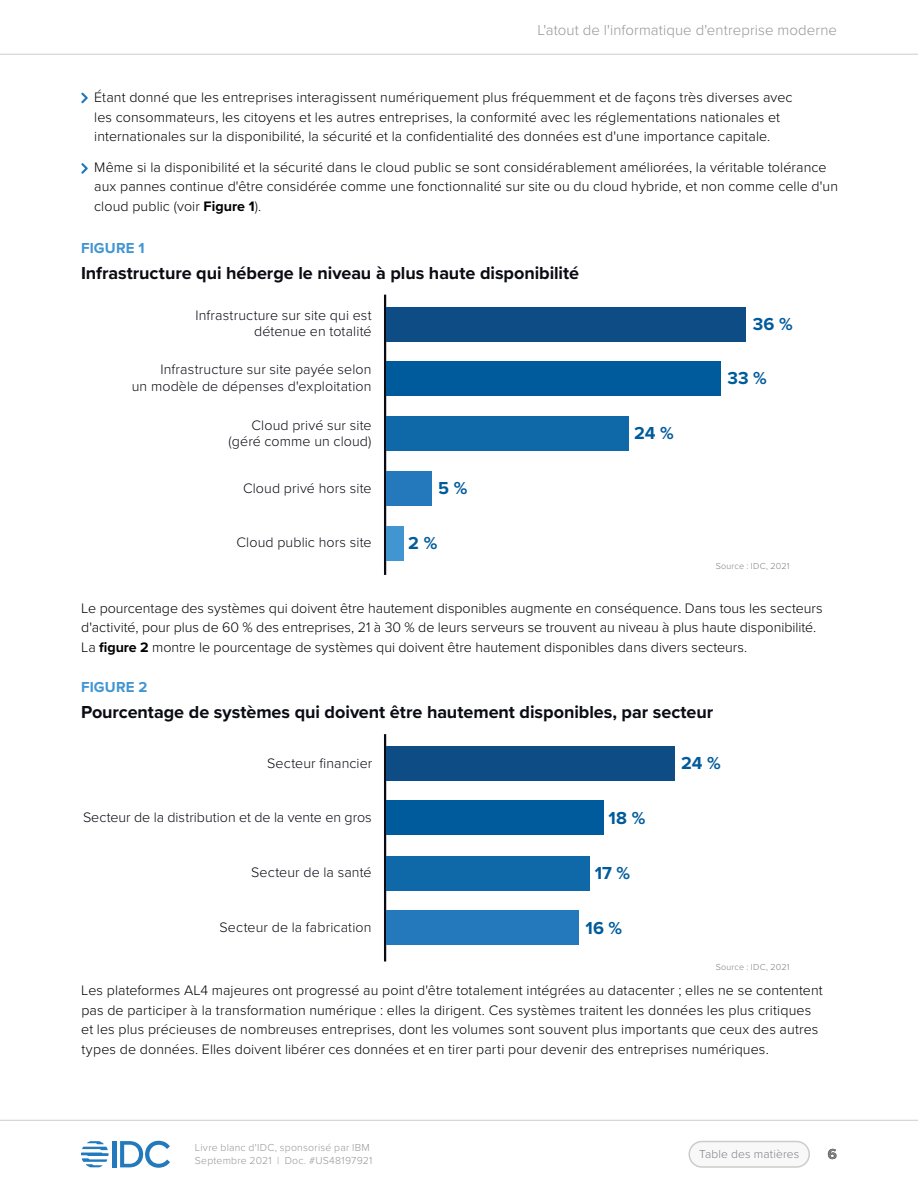
<style>
.page{position:relative;width:918px;height:1188px;background:#fff}
.page>*{position:absolute;margin:0;border:0;box-sizing:border-box;transform-origin:0 0}
.t1{font:700 18px "Proxima Nova";letter-spacing:-.005em;color:#0a0b13}
.t2{font:700 18px "Proxima Nova";letter-spacing:-.005em;color:#005b9b}
.t3{font:300 15px "Proxima Nova";letter-spacing:.005em;color:#97979b}
.t4{font:700 15px "Proxima Nova";letter-spacing:.01em;color:#4196d2}
.t5{font:700 15px "Proxima Nova";color:#000}
.t6{font:300 14.25px/19.5px "Proxima Nova";letter-spacing:.005em;color:#000}
.t7{font:300 14.25px/16.5px "Proxima Nova";letter-spacing:.005em;color:#0a0b13;text-align:right}
.t8{font:300 12px "Proxima Nova";letter-spacing:.015em;color:#808187}
.t9{font:300 10.5px/13.5px "Proxima Nova";letter-spacing:.02em;color:#97979b}
.t10{font:300 9px "Proxima Nova";letter-spacing:.025em;color:#808187}
.s1{font-weight:700}
</style>
<div class="page">
<div style="left:689px;top:1142px;width:120px;height:25px;background:#f8f8f8;border-radius:13px"></div>
<div style="left:688px;top:1141px;width:122px;height:27px;border:2px solid #cccccb;border-radius:13px"></div>
<hr style="left:0;top:54px;width:918px;height:1px;background:#cccccb">
<hr style="left:0;top:1120px;width:918px;height:1px;background:#cccccb">
<hr style="left:113px;top:1141px;width:4px;height:26px;background:#2279bc">
<svg style="left:120px;top:1141px;width:50px;height:27px"></svg>
<svg style="left:81px;top:1141px;width:28px;height:26px"></svg>
<svg style="left:81px;top:93px;width:7px;height:10px"></svg>
<svg style="left:81px;top:163px;width:7px;height:11px"></svg>
<hr style="left:384px;top:295px;width:2px;height:280px;background:#0a0b13">
<div style="left:386px;top:471px;width:46px;height:35px;background:#2379bb"></div>
<div style="left:386px;top:361px;width:334px;height:35px;background:#005b9c"></div>
<div style="left:386px;top:416px;width:242px;height:35px;background:#0f68a8"></div>
<div style="left:386px;top:307px;width:360px;height:34px;background:#0d4c85"></div>
<div style="left:386px;top:526px;width:18px;height:34px;background:#4196d2"></div>
<hr style="left:384px;top:734px;width:2px;height:227px;background:#0a0b13">
<div style="left:386px;top:911px;width:193px;height:34px;background:#2379bb"></div>
<div style="left:386px;top:801px;width:218px;height:34px;background:#005b9c"></div>
<div style="left:386px;top:856px;width:204px;height:34px;background:#0f68a8"></div>
<div style="left:386px;top:746px;width:289px;height:35px;background:#0d4c85"></div>
<p class="t3" style="left:537px;top:18px;width:301px">L'atout de l'informatique d'entreprise moderne</p>
<p class="t6" style="left:94px;top:87px;width:700px">Étant donné que les entreprises interagissent numériquement plus fréquemment et de façons très diverses avec les consommateurs, les citoyens et les autres entreprises, la conformité avec les réglementations nationales et internationales sur la disponibilité, la sécurité et la confidentialité des données est d'une importance capitale.</p>
<p class="t6" style="left:94px;top:156px;width:745px">Même si la disponibilité et la sécurité dans le cloud public se sont considérablement améliorées, la véritable tolérance aux pannes continue d'être considérée comme une fonctionnalité sur site ou du cloud hybride, et non comme celle d'un cloud public (voir <span class="s1">Figure 1</span>).</p>
<p class="t4" style="left:81px;top:236px;width:65px">FIGURE 1</p>
<p class="t1" style="left:81px;top:259px;width:500px">Infrastructure qui héberge le niveau à plus haute disponibilité</p>
<p class="t7" style="left:195px;top:306px;width:178px">Infrastructure sur site qui est détenue en totalité</p>
<p class="t7" style="left:132px;top:361px;width:241px">Infrastructure sur site payée selon<br>un modèle de dépenses d'exploitation</p>
<p class="t7" style="left:229px;top:416px;width:145px">Cloud privé sur site (géré comme un cloud)</p>
<p class="t7" style="left:243px;top:479px;width:130px">Cloud privé hors site</p>
<p class="t7" style="left:237px;top:534px;width:137px">Cloud public hors site</p>
<p class="t2" style="left:438px;top:475px;width:31px">5 %</p>
<p class="t2" style="left:408px;top:529px;width:31px">2 %</p>
<p class="t2" style="left:634px;top:420px;width:41px">24 %</p>
<p class="t2" style="left:753px;top:310px;width:41px">36 %</p>
<p class="t2" style="left:728px;top:365px;width:41px">33 %</p>
<p class="t10" style="left:716px;top:559px;width:75px">Source : IDC, 2021</p>
<p class="t6" style="left:81px;top:597px;width:743px">Le pourcentage des systèmes qui doivent être hautement disponibles augmente en conséquence. Dans tous les secteurs d'activité, pour plus de 60 % des entreprises, 21 à 30 % de leurs serveurs se trouvent au niveau à plus haute disponibilité.<br>La <span class="s1">figure 2</span> montre le pourcentage de systèmes qui doivent être hautement disponibles dans divers secteurs.</p>
<p class="t4" style="left:81px;top:676px;width:68px">FIGURE 2</p>
<p class="t1" style="left:81px;top:699px;width:634px">Pourcentage de systèmes qui doivent être hautement disponibles, par secteur</p>
<p class="t7" style="left:267px;top:754px;width:107px">Secteur financier</p>
<p class="t2" style="left:681px;top:750px;width:41px">24 %</p>
<p class="t7" style="left:83px;top:808px;width:290px">Secteur de la distribution et de la vente en gros</p>
<p class="t2" style="left:609px;top:804px;width:38px">18 %</p>
<p class="t7" style="left:251px;top:864px;width:122px">Secteur de la santé</p>
<p class="t2" style="left:595px;top:859px;width:37px">17 %</p>
<p class="t7" style="left:220px;top:918px;width:154px">Secteur de la fabrication</p>
<p class="t2" style="left:585px;top:914px;width:38px">16 %</p>
<p class="t10" style="left:716px;top:960px;width:75px">Source : IDC, 2021</p>
<p class="t6" style="left:81px;top:980px;width:743px">Les plateformes AL4 majeures ont progressé au point d'être totalement intégrées au datacenter ; elles ne se contentent pas de participer à la transformation numérique : elles la dirigent. Ces systèmes traitent les données les plus critiques et les plus précieuses de nombreuses entreprises, dont les volumes sont souvent plus importants que ceux des autres types de données. Elles doivent libérer ces données et en tirer parti pour devenir des entreprises numériques.</p>
<p class="t9" style="left:195px;top:1140px;width:179px">Livre blanc d'IDC, sponsorisé par IBM<br>Septembre 2021 | Doc. #US48197921</p>
<p class="t8" style="left:699px;top:1145px;width:102px">Table des matières</p>
<p class="t5" style="left:828px;top:1142px;width:11px">6</p>
</div>
